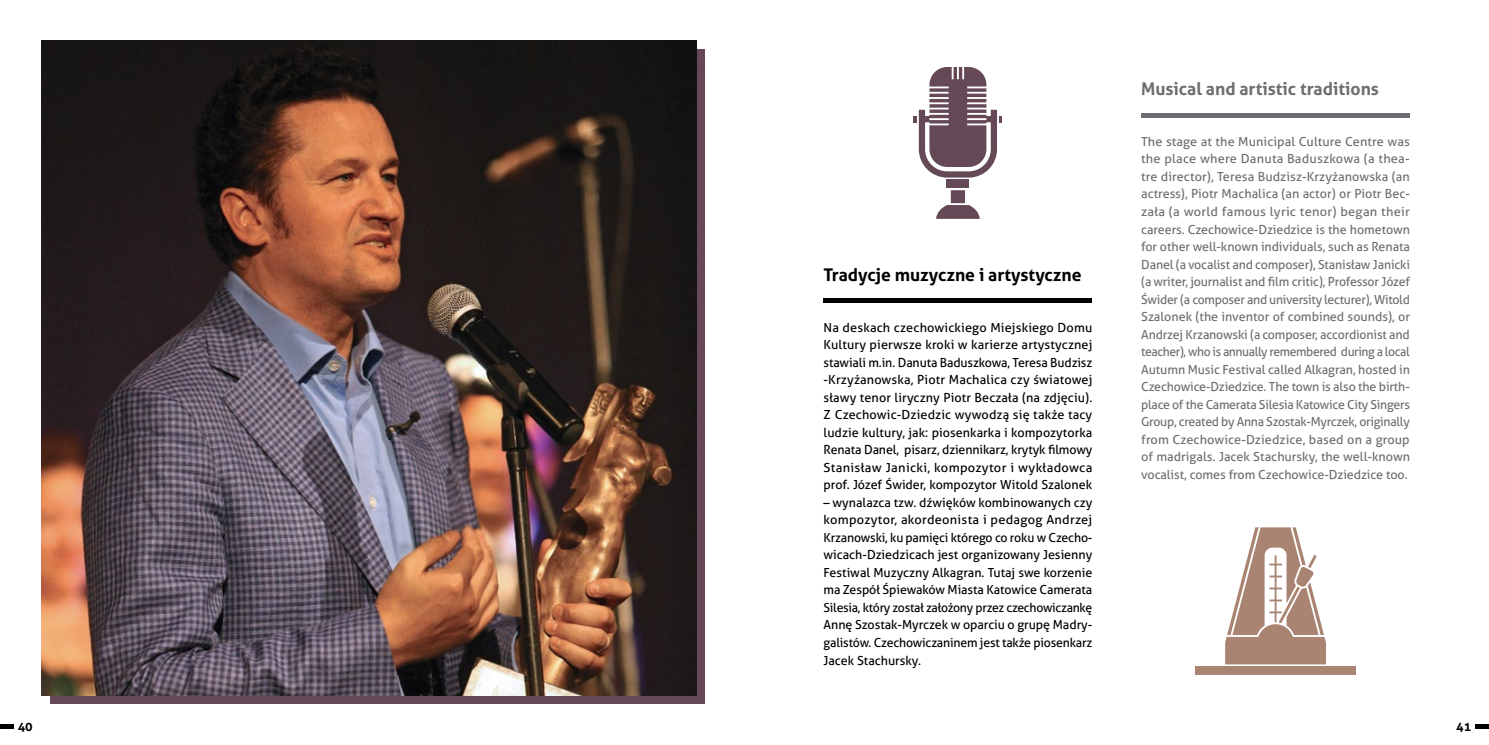
<style>
.page{position:relative;width:1489px;height:745px;background:#fff}
.page>*{position:absolute;margin:0;border:0;box-sizing:border-box;transform-origin:0 0}
.t1{font:700 17.5px "Aller";color:#000}
.t2{font:700 17.5px "Aller";color:#6d6e71}
.t3{font:12.5px/17.5px "Aller";letter-spacing:-.005em;color:#6d6e71;text-align:justify}
.t4{font:12.5px/17.5px "Aller";color:#000;text-align:justify}
.t5{font:700 12.5px "Aller";color:#000}
</style>
<div class="page">
<div style="left:0;top:723px;width:13px;height:5px;background:#000"></div>
<div style="left:50px;top:49px;width:654px;height:654px;background:#654956"></div>
<img style="left:42px;top:41px;width:654px;height:654px">
<div style="left:1475px;top:723px;width:13px;height:5px;background:#000"></div>
<div style="left:823px;top:298px;width:269px;height:5px;background:#000"></div>
<hr style="left:1141px;top:113px;width:268px;height:4px;background:#6d6e71">
<svg style="left:913px;top:67px;width:88px;height:110px"></svg>
<div style="left:946px;top:179px;width:23px;height:9px;background:#654956"></div>
<svg style="left:936px;top:190px;width:43px;height:29px"></svg>
<svg style="left:1225px;top:527px;width:100px;height:137px"></svg>
<div style="left:1195px;top:665px;width:160px;height:9px;background:#aa8472"></div>
<h1 class="t1" style="left:823px;top:264px;width:259px">Tradycje muzyczne i artystyczne</h1>
<p class="t4" style="left:823px;top:318px;width:270px">Na deskach czechowickiego Miejskiego Domu Kultury pierwsze kroki w karierze artystycznej stawiali m.in. Danuta Baduszkowa, Teresa Budzisz -Krzyżanowska, Piotr Machalica czy światowej sławy tenor liryczny Piotr Beczała (na zdjęciu).<br>Z Czechowic-Dziedzic wywodzą się także tacy ludzie kultury, jak: piosenkarka i kompozytorka Renata Danel, pisarz, dziennikarz, krytyk filmowy Stanisław Janicki, kompozytor i wykładowca prof. Józef Świder, kompozytor Witold Szalonek</p>
<p class="t4" style="left:823px;top:493px;width:270px">– wynalazca tzw. dźwięków kombinowanych czy kompozytor, akordeonista i pedagog Andrzej Krzanowski, ku pamięci którego co roku w Czecho&shy;wicach-Dziedzicach jest organizowany Jesienny Festiwal Muzyczny Alkagran. Tutaj swe korzenie ma Zespół Śpiewaków Miasta Katowice Camerata Silesia, który został założony przez czechowiczankę Annę Szostak-Myrczek w oparciu o grupę Madry&shy;galistów. Czechowiczaninem jest także piosenkarz Jacek Stachursky.</p>
<h1 class="t2" style="left:1141px;top:78px;width:239px">Musical and artistic traditions</h1>
<p class="t3" style="left:1141px;top:133px;width:270px">The stage at the Municipal Culture Centre was the place where Danuta Baduszkowa (a thea&shy;tre director), Teresa Budzisz-Krzyżanowska (an actress), Piotr Machalica (an actor) or Piotr Bec&shy;zała (a world famous lyric tenor) began their careers. Czechowice-Dziedzice is the hometown for other well-known individuals, such as Renata Danel (a vocalist and composer), Stanisław Janicki (a writer, journalist and film critic), Professor Józef Świder (a composer and university lecturer), Witold Szalonek (the inventor of combined sounds), or Andrzej Krzanowski (a composer, accordionist and teacher), who is annually remembered during a local Autumn Music Festival called Alkagran, hosted in Czechowice-Dziedzice. The town is also the birth&shy;place of the Camerata Silesia Katowice City Singers Group, created by Anna Szostak-Myrczek, originally from Czechowice-Dziedzice, based on a group of madrigals. Jacek Stachursky, the well-known vocalist, comes from Czechowice-Dziedzice too.</p>
<p class="t5" style="left:18px;top:718px;width:16px">40</p>
<p class="t5" style="left:1455px;top:718px;width:16px">41</p>
</div>
